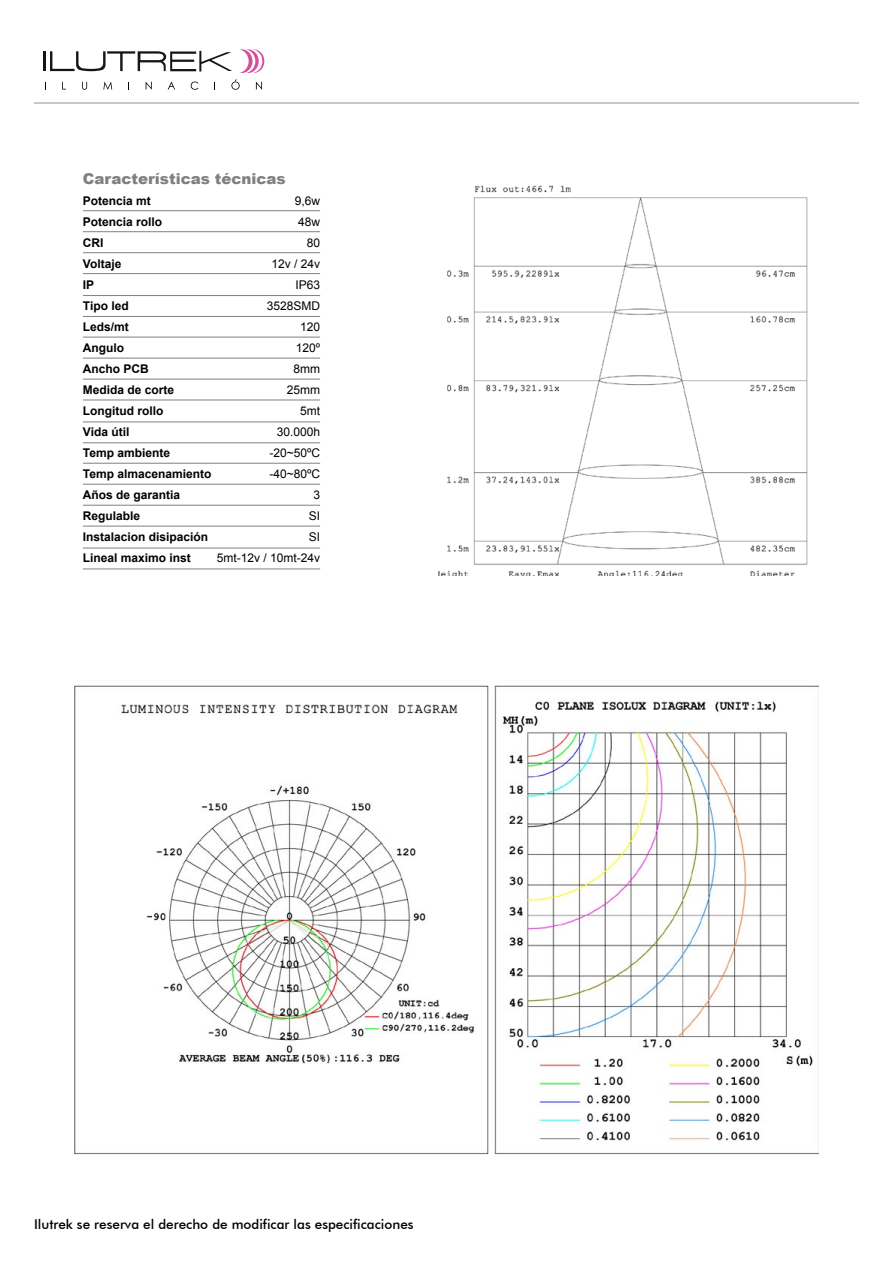
<style>
.page{position:relative;width:893px;height:1263px;background:#fff}
.page>*{position:absolute;margin:0;border:0;box-sizing:border-box;transform-origin:0 0}
.t1{font:900 15px "Arial";color:#7e8083}
.t2{font:500 13.5px "Futura BT";color:#000}
.t3{font:700 12px/21px "Arial";color:#000}
.t4{font:12px/21px "Arial";color:#000;text-align:right}
</style>
<div class="page">
<hr style="left:83px;top:210px;width:237px;height:1px;background:#7e8083">
<hr style="left:83px;top:337px;width:237px;height:1px;background:#7e8083">
<hr style="left:83px;top:463px;width:237px;height:1px;background:#7e8083">
<hr style="left:83px;top:231px;width:237px;height:1px;background:#7e8083">
<hr style="left:83px;top:358px;width:237px;height:1px;background:#7e8083">
<hr style="left:83px;top:484px;width:237px;height:1px;background:#7e8083">
<hr style="left:83px;top:252px;width:237px;height:1px;background:#7e8083">
<hr style="left:83px;top:379px;width:237px;height:1px;background:#7e8083">
<hr style="left:83px;top:505px;width:237px;height:1px;background:#7e8083">
<hr style="left:83px;top:273px;width:237px;height:1px;background:#7e8083">
<hr style="left:83px;top:400px;width:237px;height:1px;background:#7e8083">
<hr style="left:83px;top:526px;width:237px;height:1px;background:#7e8083">
<hr style="left:83px;top:295px;width:237px;height:1px;background:#7e8083">
<hr style="left:83px;top:422px;width:237px;height:1px;background:#7e8083">
<hr style="left:83px;top:548px;width:237px;height:1px;background:#7e8083">
<hr style="left:83px;top:316px;width:237px;height:1px;background:#7e8083">
<hr style="left:83px;top:442px;width:237px;height:1px;background:#7e8083">
<hr style="left:83px;top:568px;width:237px;height:1px;background:#7e8083">
<hr style="left:44px;top:51px;width:2px;height:20px;background:#131717">
<svg style="left:50px;top:51px;width:182px;height:20px"></svg>
<svg style="left:62px;top:82px;width:4px;height:8px"></svg>
<svg style="left:82px;top:82px;width:5px;height:8px"></svg>
<svg style="left:103px;top:82px;width:9px;height:8px"></svg>
<svg style="left:146px;top:82px;width:6px;height:8px"></svg>
<svg style="left:168px;top:82px;width:7px;height:8px"></svg>
<svg style="left:191px;top:82px;width:7px;height:8px"></svg>
<svg style="left:231px;top:79px;width:9px;height:11px"></svg>
<svg style="left:256px;top:82px;width:6px;height:8px"></svg>
<svg style="left:240px;top:49px;width:24px;height:24px"></svg>
<hr style="left:34px;top:103px;width:825px;height:1px;background:#8f9194">
<img style="left:74px;top:685px;width:745px;height:470px">
<img style="left:439px;top:185px;width:369px;height:391px">
<p class="t1" style="left:83px;top:168px;width:204px">Características técnicas</p>
<p class="t3" style="left:83px;top:190px;width:130px">Potencia mt<br>Potencia rollo<br>CRI<br>Voltaje<br>IP<br>Tipo led<br>Leds/mt<br>Angulo<br>Ancho PCB<br>Medida de corte<br>Longitud rollo<br>Vida útil<br>Temp ambiente<br>Temp almacenamiento<br>Años de garantia<br>Regulable<br>Instalacion disipación<br>Lineal maximo inst</p>
<p class="t4" style="left:217px;top:190px;width:105px">9,6w<br>48w<br>80<br>12v / 24v<br>IP63<br>3528SMD<br>120<br>120º<br>8mm<br>25mm<br>5mt<br>30.000h<br>-20~50ºC -40~80ºC<br>3<br>SI<br>SI<br>5mt-12v / 10mt-24v</p>
<p class="t2" style="left:34px;top:1216px;width:381px">Ilutrek se reserva el derecho de modificar las especificaciones</p>
</div>
